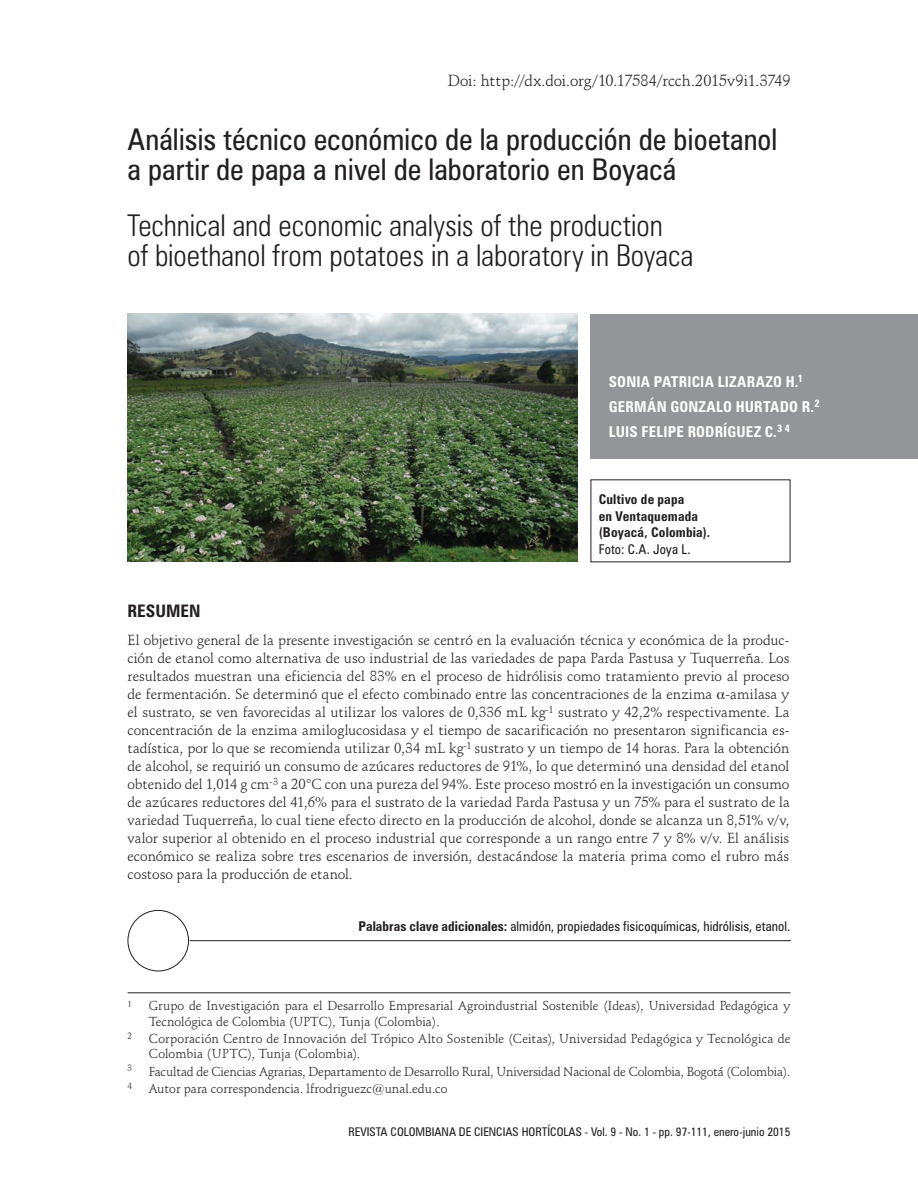
<style>
.page{position:relative;width:918px;height:1188px;background:#fff}
.page>*{position:absolute;margin:0;border:0;box-sizing:border-box;transform-origin:0 0}
.t1{font:condensed 30px/30px "Zurich BT";color:#231f20}
.t2{font:300 condensed 30px/30px "Zurich BT";color:#231f20}
.t3{font:700 condensed 17.25px "Zurich BT";color:#231f20}
.t4{font:15.75px "Schneidler BT";letter-spacing:-.01em;color:#231f20}
.t5{font:700 condensed 15px/24.9px "Zurich BT";letter-spacing:.01em;color:#fff}
.t6{font:14.25px/18px "Schneidler BT";color:#231f20;text-align:justify}
.t7{font:condensed 13.5px "Zurich BT";letter-spacing:.005em;color:#231f20}
.t8{font:700 condensed 13.5px/16.5px "Zurich BT";letter-spacing:.015em;color:#231f20}
.t9{font:12.75px/15.3px "Schneidler BT";color:#231f20}
.t10{font:condensed 12px "Zurich BT";color:#231f20}
.t11{font:8.85px "Schneidler BT";color:#231f20}
.s1{font-family:"Times"}
.s2{font-weight:700}
</style>
<div class="page">
<div style="left:590px;top:314px;width:328px;height:145px;background:#939598"></div>
<hr style="left:128px;top:992px;width:662px;height:1px;background:#231f20">
<div style="left:128px;top:910px;width:61px;height:61px;border:1px solid #231f20;border-radius:50%"></div>
<hr style="left:190px;top:940px;width:601px;height:1px;background:#231f20">
<img style="left:128px;top:314px;width:450px;height:248px">
<p class="t4" style="left:448px;top:74px;width:344px">Doi: http://dx.doi.org/10.17584/rcch.2015v9i1.3749</p>
<h1 class="t1" style="left:128px;top:127px;width:651px">Análisis técnico económico de la producción de bioetanol a partir de papa a nivel de laboratorio en Boyacá</h1>
<h1 class="t2" style="left:128px;top:213px;width:568px">Technical and economic analysis of the production<br>of bioethanol from potatoes in a laboratory in Boyaca</h1>
<p class="t5" style="left:609px;top:371px;width:212px">SONIA PATRICIA LIZARAZO H.<sup>1<br></sup>GERMÁN GONZALO HURTADO R.<sup>2<br></sup>LUIS FELIPE RODRÍGUEZ C.<sup>3</sup> <sup>4</sup></p>
<p class="t8" style="left:599px;top:492px;width:113px">Cultivo de papa<br>en Ventaquemada (Boyacá, Colombia).</p>
<p class="t7" style="left:599px;top:544px;width:93px">Foto: C.A. Joya L.</p>
<p class="t3" style="left:128px;top:604px;width:74px">RESUMEN</p>
<p class="t6" style="left:128px;top:633px;width:664px">El objetivo general de la presente investigación se centró en la evaluación técnica y económica de la produc&shy;ción de etanol como alternativa de uso industrial de las variedades de papa Parda Pastusa y Tuquerreña. Los resultados muestran una eficiencia del 83% en el proceso de hidrólisis como tratamiento previo al proceso de fermentación. Se determinó que el efecto combinado entre las concentraciones de la enzima <span class="s1">-</span>-amilasa y el sustrato, se ven favorecidas al utilizar los valores de 0,336 mL kg<sup>-1</sup> sustrato y 42,2% respectivamente. La concentración de la enzima amiloglucosidasa y el tiempo de sacarificación no presentaron significancia es&shy;tadística, por lo que se recomienda utilizar 0,34 mL kg<sup>-1</sup> sustrato y un tiempo de 14 horas. Para la obtención de alcohol, se requirió un consumo de azúcares reductores de 91%, lo que determinó una densidad del etanol obtenido del 1,014 g cm<sup>-3</sup> a 20°C con una pureza del 94%. Este proceso mostró en la investigación un consumo de azúcares reductores del 41,6% para el sustrato de la variedad Parda Pastusa y un 75% para el sustrato de la variedad Tuquerreña, lo cual tiene efecto directo en la producción de alcohol, donde se alcanza un 8,51% v/v, valor superior al obtenido en el proceso industrial que corresponde a un rango entre 7 y 8% v/v. El análisis económico se realiza sobre tres escenarios de inversión, destacándose la materia prima como el rubro más costoso para la producción de etanol.</p>
<p class="t7" style="left:359px;top:921px;width:433px"><span class="s2">Palabras clave adicionales:</span> almidón, propiedades fisicoquímicas, hidrólisis, etanol.</p>
<p class="t9" style="left:128px;top:1000px;width:6px">¹</p>
<p class="t9" style="left:149px;top:1000px;width:643px">Grupo de Investigación para el Desarrollo Empresarial Agroindustrial Sostenible (Ideas), Universidad Pedagógica y<br>Tecnológica de Colombia (UPTC), Tunja (Colombia).</p>
<p class="t11" style="left:128px;top:1032px;width:6px">2</p>
<p class="t9" style="left:149px;top:1032px;width:643px">Corporación Centro de Innovación del Trópico Alto Sostenible (Ceitas), Universidad Pedagógica y Tecnológica de<br>Colombia (UPTC), Tunja (Colombia).</p>
<p class="t11" style="left:128px;top:1065px;width:6px">3</p>
<p class="t9" style="left:149px;top:1065px;width:643px">Facultad de Ciencias Agrarias, Departamento de Desarrollo Rural, Universidad Nacional de Colombia, Bogotá (Colombia).</p>
<p class="t11" style="left:128px;top:1082px;width:6px">4</p>
<p class="t9" style="left:149px;top:1082px;width:300px">Autor para correspondencia. lfrodriguezc@unal.edu.co</p>
<p class="t10" style="left:348px;top:1127px;width:444px">REVISTA COLOMBIANA DE CIENCIAS HORTÍCOLAS - Vol. 9 - No. 1 - pp. 97-111, enero-junio 2015</p>
</div>
